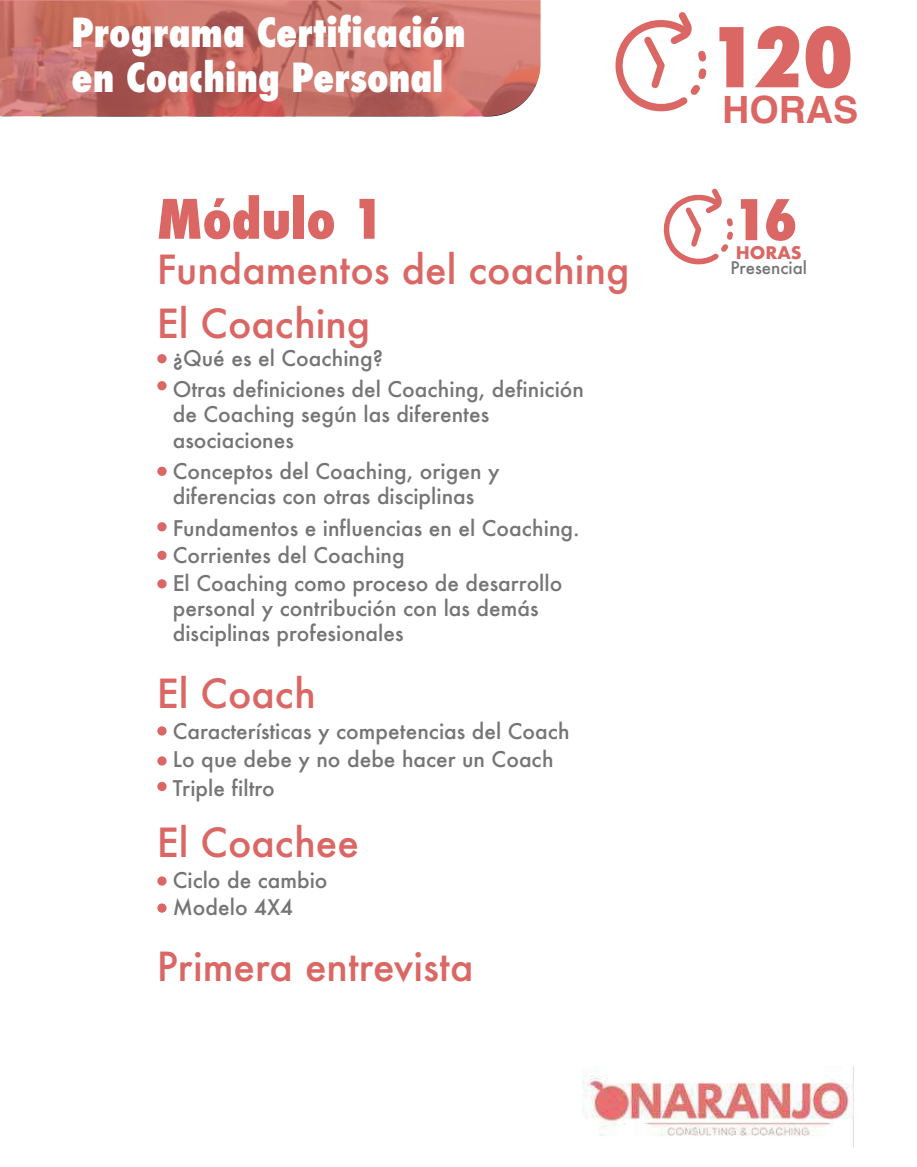
<style>
.page{position:relative;width:917px;height:1167px;background:#fff}
.page>*{position:absolute;margin:0;border:0;box-sizing:border-box;transform-origin:0 0}
.t1{font:800 condensed 79.8px "Futura";color:#db6764;scale:1.06 1}
.t2{font:800 condensed 54.45px "Futura";color:#db6764;scale:1.06 1}
.t3{font:800 condensed 52.8px "Futura";color:#db6764}
.t4{font:500 39px "Futura";color:#db6764}
.t5{font:800 condensed 39px/45px "Futura";color:#fff}
.t6{font:700 37.65px "Helvetica";color:#db6764}
.t7{font:500 21px/25.2px "Futura";color:#757575}
.t8{font:500 16.95px "Futura";color:#757575}
.t9{font:700 16.95px "Futura";color:#db6764}
</style>
<div class="page">
<svg style="left:0;top:0;width:540px;height:116px;background:#c67068"></svg>
<img style="left:582px;top:1066px;width:271px;height:70px">
<svg style="left:615px;top:12px;width:91px;height:100px"></svg>
<svg style="left:663px;top:188px;width:70px;height:77px"></svg>
<div style="left:157px;top:354px;width:9px;height:9px;background:#db6764;border-radius:50%"></div>
<div style="left:157px;top:381px;width:9px;height:9px;background:#db6764;border-radius:50%"></div>
<div style="left:157px;top:466px;width:9px;height:10px;background:#db6764;border-radius:50%"></div>
<div style="left:157px;top:522px;width:9px;height:9px;background:#db6764;border-radius:50%"></div>
<div style="left:157px;top:550px;width:9px;height:10px;background:#db6764;border-radius:50%"></div>
<div style="left:157px;top:579px;width:9px;height:9px;background:#db6764;border-radius:50%"></div>
<div style="left:157px;top:726px;width:9px;height:9px;background:#db6764;border-radius:50%"></div>
<div style="left:157px;top:756px;width:9px;height:9px;background:#db6764;border-radius:50%"></div>
<div style="left:157px;top:781px;width:9px;height:10px;background:#db6764;border-radius:50%"></div>
<div style="left:157px;top:876px;width:9px;height:9px;background:#db6764;border-radius:50%"></div>
<div style="left:157px;top:903px;width:9px;height:9px;background:#db6764;border-radius:50%"></div>
<h3 class="t5" style="left:71px;top:10px;width:396px">Programa Certificación en Coaching Personal</h3>
<h3 class="t3" style="left:157px;top:183px;width:228px">Módulo 1</h3>
<h3 class="t4" style="left:157px;top:242px;width:474px">Fundamentos del coaching</h3>
<h3 class="t4" style="left:157px;top:296px;width:215px">El Coaching</h3>
<p class="t7" style="left:173px;top:346px;width:212px">¿Qué es el Coaching?</p>
<p class="t7" style="left:173px;top:376px;width:413px">Otras definiciones del Coaching, definición de Coaching según las diferentes asociaciones</p>
<p class="t7" style="left:173px;top:458px;width:328px">Conceptos del Coaching, origen y diferencias con otras disciplinas</p>
<p class="t7" style="left:173px;top:515px;width:408px">Fundamentos e influencias en el Coaching.</p>
<p class="t7" style="left:173px;top:541px;width:391px;line-height:27.5px">Corrientes del Coaching<br>El Coaching como proceso de desarrollo</p>
<p class="t7" style="left:173px;top:595px;width:367px">personal y contribución con las demás disciplinas profesionales</p>
<h3 class="t4" style="left:157px;top:666px;width:160px">El Coach</h3>
<p class="t7" style="left:173px;top:718px;width:398px">Características y competencias del Coach</p>
<p class="t7" style="left:173px;top:745px;width:382px;line-height:28.2px">Lo que debe y no debe hacer un Coach<br>Triple filtro</p>
<h3 class="t4" style="left:157px;top:815px;width:204px">El Coachee</h3>
<p class="t7" style="left:173px;top:866px;width:156px;line-height:27.2px">Ciclo de cambio<br>Modelo 4X4</p>
<h3 class="t4" style="left:157px;top:939px;width:318px">Primera entrevista</h3>
<h1 class="t1" style="left:706px;top:3px;width:140px">120</h1>
<h3 class="t6" style="left:722px;top:79px;width:137px">HORAS</h3>
<h2 class="t2" style="left:732px;top:183px;width:63px">16</h2>
<p class="t9" style="left:735px;top:240px;width:68px">HORAS</p>
<p class="t8" style="left:730px;top:255px;width:78px">Presencial</p>
</div>
